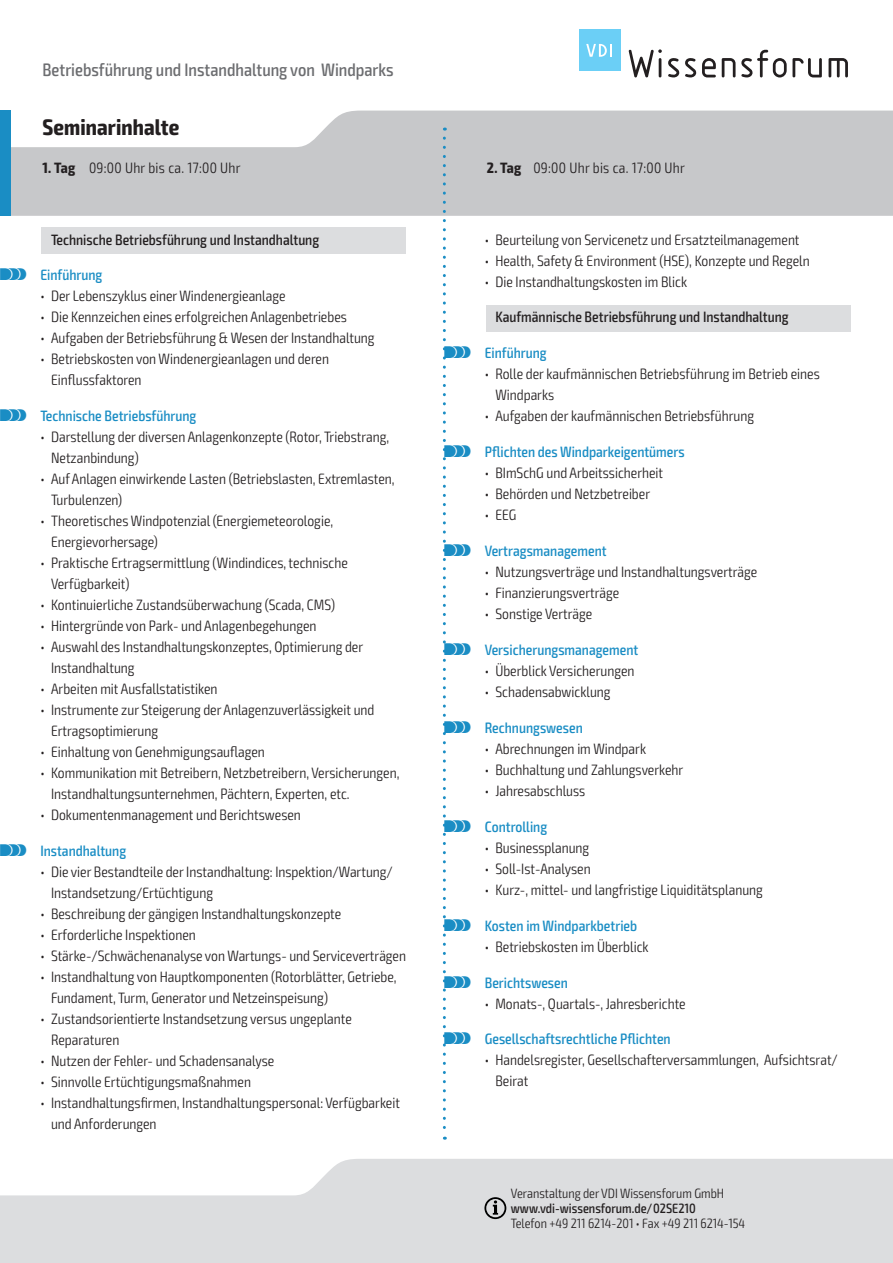
<style>
.page{position:relative;width:893px;height:1263px;background:#fff}
.page>*{position:absolute;margin:0;border:0;box-sizing:border-box;transform-origin:0 0}
.t1{font:700 condensed 22.5px "Exo 2";letter-spacing:.005em;color:#231f20}
.t2{font:500 condensed 18px "Exo 2";color:#6c6d70}
.t3{font:300 condensed 15px/21px "Exo 2";color:#231f20}
.t4{font:500 condensed 15px "Exo 2";color:#1a8dc4}
.t5{font:500 condensed 15px "Exo 2";color:#231f20}
.t6{font:300 condensed 15px "Exo 2";letter-spacing:.02em;color:#231f20}
.t7{font:300 condensed 13.5px "Exo 2";color:#231f20}
.t8{font:500 condensed 13.5px "Exo 2";color:#231f20}
.s1{font-weight:700}
.s2{font-family:"VDI Iconset S4 A Regular";font-weight:400;font-stretch:normal}
</style>
<div class="page">
<svg style="left:0;top:1159px;width:893px;height:104px;background:#e0e1e3"></svg>
<svg style="left:11px;top:111px;width:882px;height:105px;background:#cdced0"></svg>
<div style="left:0;top:111px;width:11px;height:105px;background:#1a8dc4"></div>
<svg style="left:484px;top:1197px;width:22px;height:22px"></svg>
<svg style="left:629px;top:49px;width:33px;height:28px"></svg>
<svg style="left:668px;top:58px;width:11px;height:19px"></svg>
<svg style="left:685px;top:58px;width:11px;height:19px"></svg>
<svg style="left:702px;top:58px;width:14px;height:19px"></svg>
<svg style="left:722px;top:58px;width:13px;height:19px"></svg>
<svg style="left:741px;top:50px;width:81px;height:27px"></svg>
<svg style="left:828px;top:58px;width:20px;height:19px"></svg>
<div style="left:579px;top:30px;width:41px;height:41px;background:#6bcff6"></div>
<svg style="left:586px;top:44px;width:26px;height:13px"></svg>
<div style="left:486px;top:306px;width:364px;height:26px;background:#dcdddf"></div>
<div style="left:41px;top:228px;width:365px;height:26px;background:#dcdddf"></div>
<svg style="left:443px;top:138px;width:3px;height:1002px"></svg>
<p class="t2" style="left:43px;top:59px;width:353px">Betriebsführung und Instandhaltung von Windparks</p>
<h1 class="t1" style="left:43px;top:113px;width:138px">Seminarinhalte</h1>
<p class="t6" style="left:43px;top:159px;width:200px"><span class="s1">1. Tag</span> 09:00 Uhr bis ca. 17:00 Uhr</p>
<p class="t6" style="left:487px;top:159px;width:200px"><span class="s1">2. Tag</span> 09:00 Uhr bis ca. 17:00 Uhr</p>
<p class="t5" style="left:51px;top:230px;width:270px">Technische Betriebsführung und Instandhaltung</p>
<p class="t4" style="left:0;top:266px;width:104px"><span class="s2">S</span> Einführung</p>
<p class="t3" style="left:40px;top:286px;width:247px">• Der Lebenszyklus einer Windenergieanlage</p>
<p class="t3" style="left:40px;top:307px;width:308px">• Die Kennzeichen eines erfolgreichen Anlagenbetriebes</p>
<p class="t3" style="left:40px;top:328px;width:336px">• Aufgaben der Betriebsführung &amp; Wesen der Instandhaltung</p>
<p class="t3" style="left:51px;top:349px;width:280px;text-indent:-11px">• Betriebskosten von Windenergieanlagen und deren<br>Einflussfaktoren</p>
<p class="t4" style="left:0;top:407px;width:198px"><span class="s2">S</span> Technische Betriebsführung</p>
<p class="t3" style="left:51px;top:427px;width:340px;text-indent:-11px">• Darstellung der diversen Anlagenkonzepte (Rotor, Triebstrang,<br>Netzanbindung)</p>
<p class="t3" style="left:51px;top:469px;width:345px;text-indent:-11px">• Auf Anlagen einwirkende Lasten (Betriebslasten, Extremlasten,<br>Turbulenzen)</p>
<p class="t3" style="left:51px;top:511px;width:284px;text-indent:-11px">• Theoretisches Windpotenzial (Energiemeteorologie,<br>Energievorhersage)</p>
<p class="t3" style="left:51px;top:553px;width:298px;text-indent:-11px">• Praktische Ertragsermittlung (Windindices, technische<br>Verfügbarkeit)</p>
<p class="t3" style="left:40px;top:595px;width:296px">• Kontinuierliche Zustandsüberwachung (Scada, CMS)</p>
<p class="t3" style="left:40px;top:616px;width:278px">• Hintergründe von Park- und Anlagenbegehungen</p>
<p class="t3" style="left:51px;top:637px;width:314px;text-indent:-11px">• Auswahl des Instandhaltungskonzeptes, Optimierung der<br>Instandhaltung</p>
<p class="t3" style="left:40px;top:679px;width:179px">• Arbeiten mit Ausfallstatistiken</p>
<p class="t3" style="left:51px;top:700px;width:325px;text-indent:-11px">• Instrumente zur Steigerung der Anlagenzuverlässigkeit und<br>Ertragsoptimierung</p>
<p class="t3" style="left:40px;top:742px;width:226px">• Einhaltung von Genehmigungsauflagen</p>
<p class="t3" style="left:51px;top:763px;width:350px;text-indent:-11px">• Kommunikation mit Betreibern, Netzbetreibern, Versicherungen,<br>Instandhaltungsunternehmen, Pächtern, Experten, etc.</p>
<p class="t3" style="left:40px;top:805px;width:262px">• Dokumentenmanagement und Berichtswesen</p>
<p class="t4" style="left:0;top:842px;width:128px"><span class="s2">S</span> Instandhaltung</p>
<p class="t3" style="left:51px;top:862px;width:343px;text-indent:-11px">• Die vier Bestandteile der Instandhaltung: Inspektion/Wartung/<br>Instandsetzung/Ertüchtigung</p>
<p class="t3" style="left:40px;top:904px;width:302px">• Beschreibung der gängigen Instandhaltungskonzepte</p>
<p class="t3" style="left:40px;top:925px;width:157px">• Erforderliche Inspektionen</p>
<p class="t3" style="left:40px;top:946px;width:367px">• Stärke-/Schwächenanalyse von Wartungs- und Serviceverträgen</p>
<p class="t3" style="left:51px;top:967px;width:347px;text-indent:-11px">• Instandhaltung von Hauptkomponenten (Rotorblätter, Getriebe,<br>Fundament, Turm, Generator und Netzeinspeisung)</p>
<p class="t3" style="left:51px;top:1009px;width:302px;text-indent:-11px">• Zustandsorientierte Instandsetzung versus ungeplante<br>Reparaturen</p>
<p class="t3" style="left:40px;top:1051px;width:235px">• Nutzen der Fehler- und Schadensanalyse</p>
<p class="t3" style="left:40px;top:1072px;width:212px">• Sinnvolle Ertüchtigungsmaßnahmen</p>
<p class="t3" style="left:51px;top:1093px;width:350px;text-indent:-11px">• Instandhaltungsfirmen, Instandhaltungspersonal: Verfügbarkeit und Anforderungen</p>
<p class="t3" style="left:485px;top:229px;width:316px">• Beurteilung von Servicenetz und Ersatzteilmanagement</p>
<p class="t3" style="left:485px;top:250px;width:326px">• Health, Safety &amp; Environment (HSE), Konzepte und Regeln</p>
<p class="t3" style="left:485px;top:271px;width:204px">• Die Instandhaltungskosten im Blick</p>
<p class="t5" style="left:495px;top:308px;width:295px">Kaufmännische Betriebsführung und Instandhaltung</p>
<p class="t4" style="left:444px;top:344px;width:104px"><span class="s2">S</span> Einführung</p>
<p class="t3" style="left:495px;top:364px;width:326px;text-indent:-11px">• Rolle der kaufmännischen Betriebsführung im Betrieb eines<br>Windparks</p>
<p class="t3" style="left:485px;top:406px;width:271px">• Aufgaben der kaufmännischen Betriebsführung</p>
<p class="t4" style="left:444px;top:443px;width:242px"><span class="s2">S</span> Pflichten des Windparkeigentümers</p>
<p class="t3" style="left:485px;top:463px;width:180px">• BImSchG und Arbeitssicherheit</p>
<p class="t3" style="left:485px;top:484px;width:167px">• Behörden und Netzbetreiber</p>
<p class="t3" style="left:485px;top:505px;width:33px">• EEG</p>
<p class="t4" style="left:444px;top:542px;width:164px"><span class="s2">S</span> Vertragsmanagement</p>
<p class="t3" style="left:485px;top:562px;width:274px">• Nutzungsverträge und Instandhaltungsverträge</p>
<p class="t3" style="left:485px;top:583px;width:136px">• Finanzierungsverträge</p>
<p class="t3" style="left:485px;top:604px;width:109px">• Sonstige Verträge</p>
<p class="t4" style="left:444px;top:641px;width:195px"><span class="s2">S</span> Versicherungsmanagement</p>
<p class="t3" style="left:485px;top:660px;width:151px">• Überblick Versicherungen</p>
<p class="t3" style="left:485px;top:681px;width:127px">• Schadensabwicklung</p>
<p class="t4" style="left:444px;top:719px;width:140px"><span class="s2">S</span> Rechnungswesen</p>
<p class="t3" style="left:485px;top:738px;width:163px">• Abrechnungen im Windpark</p>
<p class="t3" style="left:485px;top:759px;width:200px">• Buchhaltung und Zahlungsverkehr</p>
<p class="t3" style="left:485px;top:780px;width:102px">• Jahresabschluss</p>
<p class="t4" style="left:444px;top:818px;width:104px"><span class="s2">S</span> Controlling</p>
<p class="t3" style="left:485px;top:837px;width:106px">• Businessplanung</p>
<p class="t3" style="left:485px;top:858px;width:107px">• Soll-Ist-Analysen</p>
<p class="t3" style="left:485px;top:879px;width:280px">• Kurz-, mittel- und langfristige Liquiditätsplanung</p>
<p class="t4" style="left:444px;top:916px;width:194px"><span class="s2">S</span> Kosten im Windparkbetrieb</p>
<p class="t3" style="left:485px;top:936px;width:165px">• Betriebskosten im Überblick</p>
<p class="t4" style="left:444px;top:973px;width:125px"><span class="s2">S</span> Berichtswesen</p>
<p class="t3" style="left:485px;top:993px;width:202px">• Monats-, Quartals-, Jahresberichte</p>
<p class="t4" style="left:444px;top:1030px;width:228px"><span class="s2">S</span> Gesellschaftsrechtliche Pflichten</p>
<p class="t3" style="left:495px;top:1050px;width:344px;text-indent:-11px">• Handelsregister, Gesellschafterversammlungen, Aufsichtsrat/<br>Beirat</p>
<p class="t7" style="left:511px;top:1185px;width:215px">Veranstaltung der VDI Wissensforum GmbH</p>
<p class="t8" style="left:511px;top:1200px;width:187px">www.vdi-wissensforum.de/02SE210</p>
<p class="t7" style="left:511px;top:1215px;width:236px">Telefon +49 211 6214-201 • Fax +49 211 6214-154</p>
</div>
